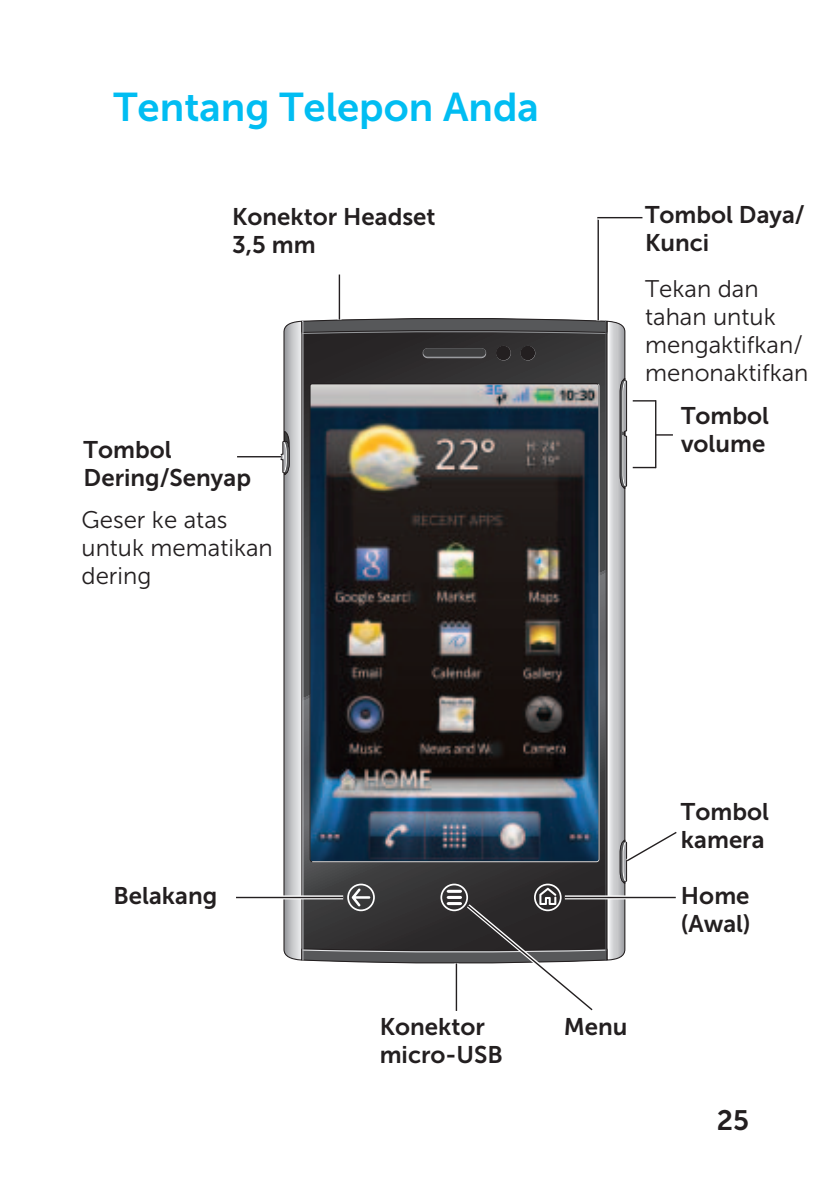
<style>
.page{position:relative;width:840px;height:1191px;background:#fff}
.page>*{position:absolute;margin:0;border:0;box-sizing:border-box;transform-origin:0 0}
.t1{font:40px "Museo Sans For Dell 700";color:#01bdf2}
.t2{font:28px "Museo Sans For Dell 700";color:#231f20}
.t3{font:24px/28px "Museo Sans For Dell 700";color:#231f20}
.t4{font:24px/28px "Museo Sans For Dell 300";color:#231f20}
</style>
<div class="page">
<svg style="left:236px;top:898px;width:44px;height:1px"></svg>
<hr style="left:236px;top:896px;width:107px;height:2px;background:#231f20">
<svg style="left:237px;top:457px;width:43px;height:1px"></svg>
<hr style="left:237px;top:456px;width:44px;height:1px;background:#231f20">
<svg style="left:340px;top:274px;width:1px;height:44px"></svg>
<hr style="left:338px;top:274px;width:2px;height:45px;background:#231f20">
<svg style="left:598px;top:220px;width:1px;height:98px"></svg>
<hr style="left:597px;top:217px;width:1px;height:103px;background:#231f20">
<img style="left:280px;top:318px;width:397px;height:693px">
<hr style="left:654px;top:400px;width:2px;height:68px;background:#231f20">
<svg style="left:564px;top:895px;width:111px;height:4px"></svg>
<hr style="left:564px;top:896px;width:111px;height:2px;background:#231f20">
<svg style="left:597px;top:218px;width:45px;height:2px"></svg>
<hr style="left:597px;top:217px;width:45px;height:1px;background:#231f20">
<h1 class="t1" style="left:113px;top:85px;width:426px">Tentang Telepon Anda</h1>
<p class="t3" style="left:232px;top:203px;width:205px">Konektor Headset<br>3,5 mm</p>
<p class="t3" style="left:84px;top:436px;width:169px">Tombol<br>Dering/Senyap</p>
<p class="t4" style="left:81px;top:506px;width:193px">Geser ke atas untuk mematikan dering</p>
<p class="t3" style="left:644px;top:201px;width:161px">Tombol Daya/<br>Kunci</p>
<p class="t4" style="left:644px;top:275px;width:165px">Tekan dan tahan untuk mengaktifkan/ menonaktifkan</p>
<p class="t3" style="left:680px;top:402px;width:89px">Tombol volume</p>
<p class="t3" style="left:113px;top:882px;width:105px">Belakang</p>
<p class="t3" style="left:379px;top:1012px;width:107px">Konektor</p>
<p class="t3" style="left:563px;top:1012px;width:65px">Menu</p>
<p class="t3" style="left:379px;top:1040px;width:125px">micro-USB</p>
<p class="t3" style="left:680px;top:798px;width:89px">Tombol kamera</p>
<p class="t3" style="left:680px;top:882px;width:71px">Home (Awal)</p>
<p class="t2" style="left:716px;top:1105px;width:34px">25</p>
</div>
